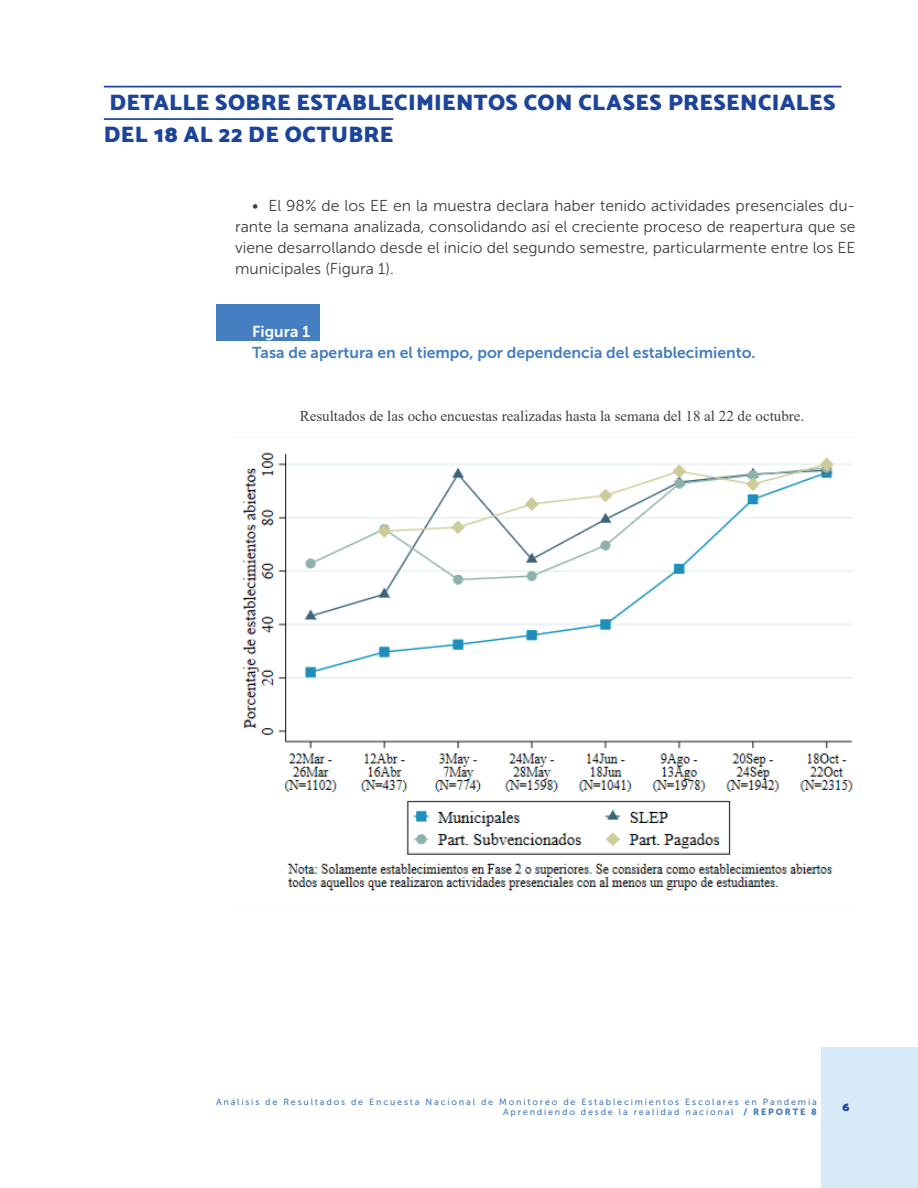
<style>
.page{position:relative;width:918px;height:1188px;background:#fff}
.page>*{position:absolute;margin:0;border:0;box-sizing:border-box;transform-origin:0 0}
.t1{font:900 22.5px/32.4px "Catamaran";letter-spacing:.015em;color:#1d449b}
.t2{font:15.75px/21px "Museo Sans 300";color:#3c3f41;text-align:justify}
.t3{font:15.75px "Museo Sans 700";color:#457ec1}
.t4{font:15.75px "Museo Sans 700";color:#fff}
.t5{font:15px "Times New Roman";color:#3c3f41}
.t6{font:900 12px "Catamaran";color:#1d449b}
.t7{font:9px/10.8px "Museo Sans 500";letter-spacing:.2em;color:#457ec1;text-align:right}
.s1{font-family:"Museo Sans 900"}
</style>
<div class="page">
<div style="left:822px;top:1048px;width:96px;height:140px;background:#d7eaf7"></div>
<div style="left:216px;top:304px;width:104px;height:37px;background:#457ec1"></div>
<hr style="left:104px;top:86px;width:738px;height:1px;background:#1d449b">
<hr style="left:104px;top:118px;width:289px;height:2px;background:#1d449b">
<img style="left:242px;top:452px;width:611px;height:439px">
<h1 class="t1" style="left:104px;top:85px;width:733px">DETALLE SOBRE ESTABLECIMIENTOS CON CLASES PRESENCIALES<br>DEL 18 AL 22 DE OCTUBRE</h1>
<p class="t2" style="left:235px;top:195px;width:622px;text-indent:17px">• El 98% de los EE en la muestra declara haber tenido actividades presenciales du&shy;rante la semana analizada, consolidando así el creciente proceso de reapertura que se viene desarrollando desde el inicio del segundo semestre, particularmente entre los EE municipales (Figura 1).</p>
<p class="t4" style="left:252px;top:323px;width:60px">Figura 1</p>
<p class="t3" style="left:252px;top:344px;width:505px">Tasa de apertura en el tiempo, por dependencia del establecimiento.</p>
<p class="t5" style="left:300px;top:405px;width:506px">Resultados de las ocho encuestas realizadas hasta la semana del 18 al 22 de octubre.</p>
<p class="t7" style="left:216px;top:1096px;width:602px">Análisis de Resultados de Encuesta Nacional de Monitoreo de Establecimientos Escolares en Pandemia<br>Aprendiendo desde la realidad nacional <span class="s1">/ REPORTE 8</span></p>
<p class="t6" style="left:843px;top:1098px;width:9px">6</p>
</div>
